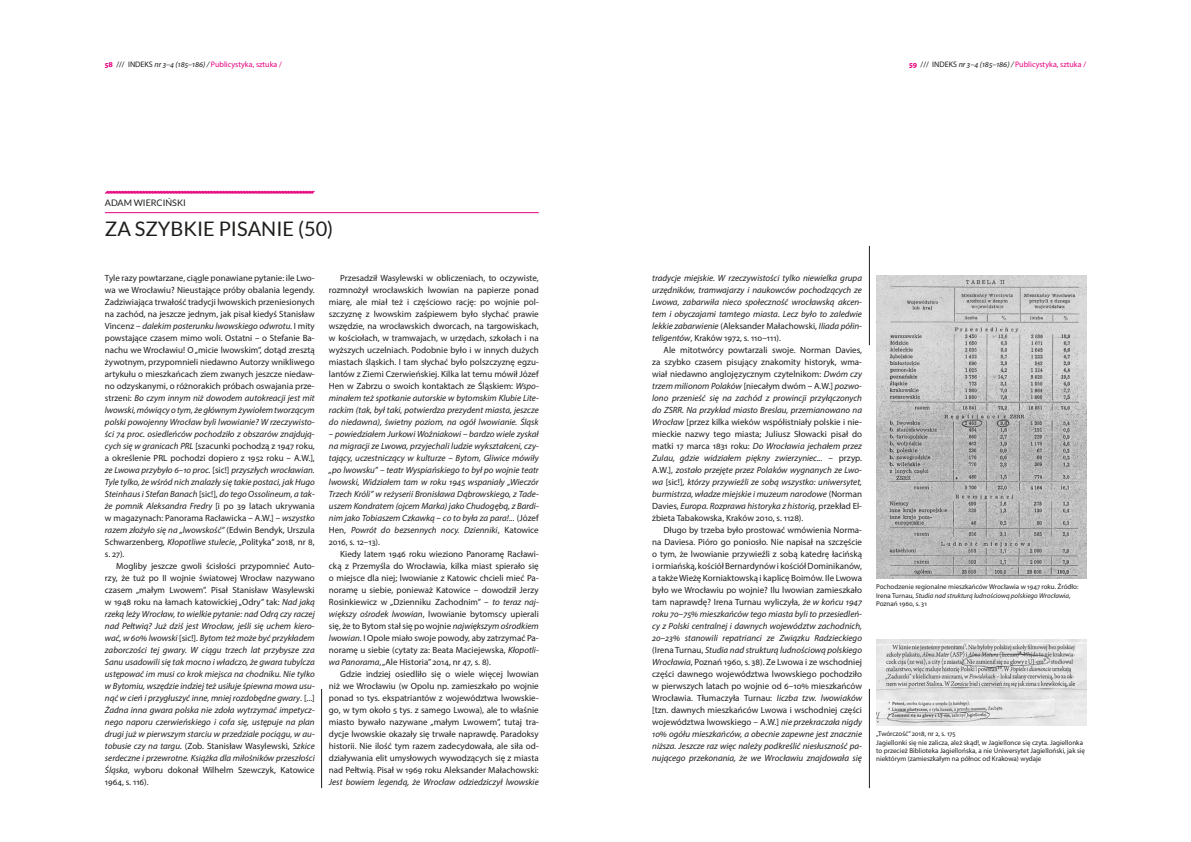
<style>
.page{position:relative;width:1191px;height:842px;background:#fff}
.page>*{position:absolute;margin:0;border:0;box-sizing:border-box;transform-origin:0 0}
.t1{font:20px "Lato";color:#1d1d1b}
.t2{font:9px/12px "Myriad Pro";color:#1d1d1b;text-align:justify}
.t3{font:italic 9px/12px "Myriad Pro";color:#1d1d1b;text-align:justify}
.t4{font:9px "Lato";color:#1d1d1b}
.t5{font:8px "Myriad Pro";color:#e6007e}
.t6{font:7px/8.4px "Myriad Pro";color:#1d1d1b}
.s1{font-weight:700}
.s2{color:#1d1d1b}
.s3{font-style:italic;color:#1d1d1b}
.s4{font-style:italic}
.s5{font-style:normal}
</style>
<div class="page">
<hr style="left:869px;top:689px;width:1px;height:99px;background:#1d1d1b">
<hr style="left:321px;top:689px;width:1px;height:99px;background:#1d1d1b">
<img style="left:876px;top:275px;width:210px;height:303px">
<svg style="left:104px;top:190px;width:211px;height:4px"></svg>
<hr style="left:105px;top:212px;width:434px;height:1px;background:#e6007e">
<hr style="left:869px;top:246px;width:1px;height:99px;background:#1d1d1b">
<img style="left:876px;top:639px;width:210px;height:86px">
<p class="t5" style="left:105px;top:59px;width:178px"><span class="s1">58</span> <span class="s2">/// INDEKS</span> <span class="s3">nr 3–4 (185–186) /</span> Publicystyka, sztuka /</p>
<p class="t5" style="left:909px;top:59px;width:178px"><span class="s1">59</span> <span class="s2">/// INDEKS</span> <span class="s3">nr 3–4 (185–186) /</span> Publicystyka, sztuka /</p>
<p class="t4" style="left:105px;top:197px;width:82px">ADAM WIERCIŃSKI</p>
<h1 class="t1" style="left:105px;top:217px;width:230px">ZA SZYBKIE PISANIE (50)</h1>
<p class="t2" style="left:105px;top:272px;width:211px">Tyle razy powtarzane, ciągle ponawiane pytanie: ile Lwo&shy;wa we Wrocławiu? Nieustające próby obalania legendy.<br>Zadziwiająca trwałość tradycji lwowskich przeniesionych na zachód, na jeszcze jednym, jak pisał kiedyś Stanisław Vincenz – <span class="s4">dalekim posterunku lwowskiego odwrotu.</span> I mity powstające czasem mimo woli. Ostatni – o Stefanie Ba&shy;nachu we Wrocławiu! O „micie lwowskim”, dotąd zresztą żywotnym, przypomnieli niedawno Autorzy wnikliwego artykułu o mieszkańcach ziem zwanych jeszcze niedaw&shy;no odzyskanymi, o różnorakich próbach oswajania prze&shy;strzeni: <span class="s4">Bo czym innym niż dowodem autokreacji jest mit lwowski, mówiący o tym, że głównym żywiołem tworzącym polski powojenny Wrocław byli lwowianie? W rzeczywisto&shy;ści 74 proc. osiedleńców pochodziło z obszarów znajdują&shy;cych się w granicach PRL</span> [szacunki pochodzą z 1947 roku, a określenie PRL pochodzi dopiero z 1952 roku – A.W.], <span class="s4">ze Lwowa przybyło 6–10 proc.</span> [sic!] <span class="s4">przyszłych wrocławian.<br>Tyle tylko, że wśród nich znalazły się takie postaci, jak Hugo Steinhaus i Stefan Banach</span> [sic!], <span class="s4">do tego Ossolineum, a tak&shy;że pomnik Aleksandra Fredry</span> [i po 39 latach ukrywania w magazynach: Panorama Racławicka – A.W.] – <span class="s4">wszystko razem złożyło się na „lwowskość”</span> (Edwin Bendyk, Urszula Schwarzenberg, <span class="s4">Kłopotliwe stulecie</span>, „Polityka” 2018, nr 8, s. 27).</p>
<p class="t3" style="left:105px;top:560px;width:211px;text-indent:11px"><span class="s5">Mogliby jeszcze gwoli ścisłości przypomnieć Auto&shy;rzy, że tuż po II wojnie światowej Wrocław nazywano czasem „małym Lwowem”. Pisał Stanisław Wasylewski w 1948 roku na łamach katowickiej „Odry” tak:</span> Nad jaką rzeką leży Wrocław, to wielkie pytanie: nad Odrą czy raczej nad Pełtwią? Już dziś jest Wrocław, jeśli się uchem kiero&shy;wać, w 60% lwowski <span class="s5">[sic!].</span> Bytom też może być przykładem zaborczości tej gwary. W ciągu trzech lat przybysze zza Sanu usadowili się tak mocno i władczo, że gwara tubylcza ustępować im musi co krok miejsca na chodniku. Nie tylko w Bytomiu, wszędzie indziej też usiłuje śpiewna mowa usu&shy;nąć w cień i przygłuszyć inne, mniej rozdobędne gwary<span class="s5">. [...] </span>Żadna inna gwara polska nie zdoła wytrzymać impetycz&shy;nego naporu czerwieńskiego i cofa się, ustępuje na plan drugi już w pierwszym starciu w przedziale pociągu, w au&shy;tobusie czy na targu. <span class="s5">(Zob. Stanisław Wasylewski,</span> Szkice serdeczne i przewrotne. Książka dla miłośników przeszłości Śląska<span class="s5">, wyboru dokonał Wilhelm Szewczyk, Katowice 1964, s. 116).</span></p>
<p class="t2" style="left:329px;top:272px;width:211px;text-indent:11px">Przesadził Wasylewski w obliczeniach, to oczywiste, rozmnożył wrocławskich lwowian na papierze ponad miarę, ale miał też i częściowo rację: po wojnie pol&shy;szczyznę z lwowskim zaśpiewem było słychać prawie wszędzie, na wrocławskich dworcach, na targowiskach, w kościołach, w tramwajach, w urzędach, szkołach i na wyższych uczelniach. Podobnie było i w innych dużych miastach śląskich. I tam słychać było polszczyznę egzu&shy;lantów z Ziemi Czerwieńskiej. Kilka lat temu mówił Józef Hen w Zabrzu o swoich kontaktach ze Śląskiem: <span class="s4">Wspo&shy;minałem też spotkanie autorskie w bytomskim Klubie Lite&shy;rackim (tak, był taki, potwierdza prezydent miasta, jeszcze do niedawna), świetny poziom, na ogół lwowianie. Śląsk</span></p>
<p class="t3" style="left:329px;top:428px;width:211px">– powiedziałem Jurkowi Woźniakowi – bardzo wiele zyskał na migracji ze Lwowa, przyjechali ludzie wykształceni, czy&shy;tający, uczestniczący w kulturze – Bytom, Gliwice mówiły „po lwowsku” – teatr Wyspiańskiego to był po wojnie teatr lwowski, Widziałem tam w roku 1945 wspaniały „Wieczór Trzech Króli” w reżyserii Bronisława Dąbrowskiego, z Tade&shy;uszem Kondratem (ojcem Marka) jako Chudogębą, z Bardi&shy;nim jako Tobiaszem Czkawką – co to była za para!... <span class="s5">(Józef Hen,</span> Powrót do bezsennych nocy. Dzienniki<span class="s5">, Katowice 2016, s. 12–13).</span></p>
<p class="t2" style="left:329px;top:548px;width:211px;text-indent:11px">Kiedy latem 1946 roku wieziono Panoramę Racławi&shy;cką z Przemyśla do Wrocławia, kilka miast spierało się o miejsce dla niej; lwowianie z Katowic chcieli mieć Pa&shy;noramę u siebie, ponieważ Katowice – dowodził Jerzy Rosinkiewicz w „Dzienniku Zachodnim” – <span class="s4">to teraz naj&shy;większy ośrodek lwowian</span>, lwowianie bytomscy upierali się, że to Bytom stał się po wojnie <span class="s4">największym ośrodkiem lwowian</span>. I Opole miało swoje powody, aby zatrzymać Pa&shy;noramę u siebie (cytaty za: Beata Maciejewska, <span class="s4">Kłopotli&shy;wa Panorama</span>, „Ale Historia” 2014, nr 47, s. 8).</p>
<p class="t2" style="left:329px;top:668px;width:211px;text-indent:11px">Gdzie indziej osiedliło się o wiele więcej lwowian niż we Wrocławiu (w Opolu np. zamieszkało po wojnie ponad 10 tys. ekspatriantów z województwa lwowskie&shy;go, w tym około 5 tys. z samego Lwowa), ale to właśnie miasto bywało nazywane „małym Lwowem”, tutaj tra&shy;dycje lwowskie okazały się trwałe naprawdę. Paradoksy historii. Nie ilość tym razem zadecydowała, ale siła od&shy;działywania elit umysłowych wywodzących się z miasta nad Pełtwią. Pisał w 1969 roku Aleksander Małachowski:</p>
<p class="t3" style="left:329px;top:776px;width:211px">Jest bowiem legendą, że Wrocław odziedziczył lwowskie</p>
<p class="t3" style="left:652px;top:272px;width:211px">tradycje miejskie. W rzeczywistości tylko niewielka grupa urzędników, tramwajarzy i naukowców pochodzących ze Lwowa, zabarwiła nieco społeczność wrocławską akcen&shy;tem i obyczajami tamtego miasta. Lecz było to zaledwie lekkie zabarwienie <span class="s5">(Aleksander Małachowski,</span> Iliada półin&shy;teligentów<span class="s5">, Kraków 1972, s. 110–111).</span></p>
<p class="t3" style="left:652px;top:344px;width:211px;text-indent:11px"><span class="s5">Ale mitotwórcy powtarzali swoje. Norman Davies, za szybko czasem pisujący znakomity historyk, wma&shy;wiał niedawno anglojęzycznym czytelnikom:</span> Dwóm czy trzem milionom Polaków <span class="s5">[niecałym dwóm – A.W.]</span> pozwo&shy;lono przenieść się na zachód z prowincji przyłączonych do ZSRR. Na przykład miasto Breslau, przemianowano na Wrocław <span class="s5">[przez kilka wieków współistniały polskie i nie&shy;mieckie nazwy tego miasta; Juliusz Słowacki pisał do matki 17 marca 1831 roku:</span> Do Wrocławia jechałem przez Zulau, gdzie widziałem piękny zwierzyniec... <span class="s5">– przyp.<br>A.W.],</span> zostało przejęte przez Polaków wygnanych ze Lwo&shy;wa <span class="s5">[sic!],</span> którzy przywieźli ze sobą wszystko: uniwersytet, burmistrza, władze miejskie i muzeum narodowe <span class="s5">(Norman Davies,</span> Europa. Rozprawa historyka z historią<span class="s5">, przekład El&shy;żbieta Tabakowska, Kraków 2010, s. 1128).</span></p>
<p class="t2" style="left:652px;top:524px;width:211px;text-indent:11px">Długo by trzeba było prostować wmówienia Norma&shy;na Daviesa. Pióro go poniosło. Nie napisał na szczęście o tym, że lwowianie przywieźli z sobą katedrę łacińską i ormiańską, kościół Bernardynów i kościół Dominikanów, a także Wieżę Korniaktowską i kaplicę Boimów. Ile Lwowa było we Wrocławiu po wojnie? Ilu lwowian zamieszkało tam naprawdę? Irena Turnau wyliczyła, <span class="s4">że w końcu 1947 roku 70–75% mieszkańców tego miasta byli to przesiedleń&shy;cy z Polski centralnej i dawnych województw zachodnich, 20–23% stanowili repatrianci ze Związku Radzieckiego </span>(Irena Turnau, <span class="s4">Studia nad strukturą ludnościową polskiego Wrocławia</span>, Poznań 1960, s. 38). Ze Lwowa i ze wschodniej części dawnego województwa lwowskiego pochodziło w pierwszych latach po wojnie od 6–10% mieszkańców Wrocławia. Tłumaczyła Turnau: <span class="s4">liczba tzw. lwowiaków </span>[tzn. dawnych mieszkańców Lwowa i wschodniej części województwa lwowskiego – A.W.] <span class="s4">nie przekraczała nigdy 10% ogółu mieszkańców, a obecnie zapewne jest znacznie niższa. Jeszcze raz więc należy podkreślić niesłuszność pa&shy;nującego przekonania, że we Wrocławiu znajdowała się</span></p>
<p class="t6" style="left:876px;top:583px;width:204px">Pochodzenie regionalne mieszkańców Wrocławia w 1947 roku. Źródło:<br>Irena Turnau, <span class="s4">Studia nad strukturą ludnościową polskiego Wrocławia</span>,<br>Poznań 1960, s. 31</p>
<p class="t6" style="left:876px;top:729px;width:210px">„Twórczość” 2018, nr 2, s. 175<br>Jagiellonki się nie zalicza, ależ skąd!, w Jagiellonce się czyta. Jagiellonka to przecież Biblioteka Jagiellońska, a nie Uniwersytet Jagielloński, jak się niektórym (zamieszkałym na północ od Krakowa) wydaje</p>
</div>
